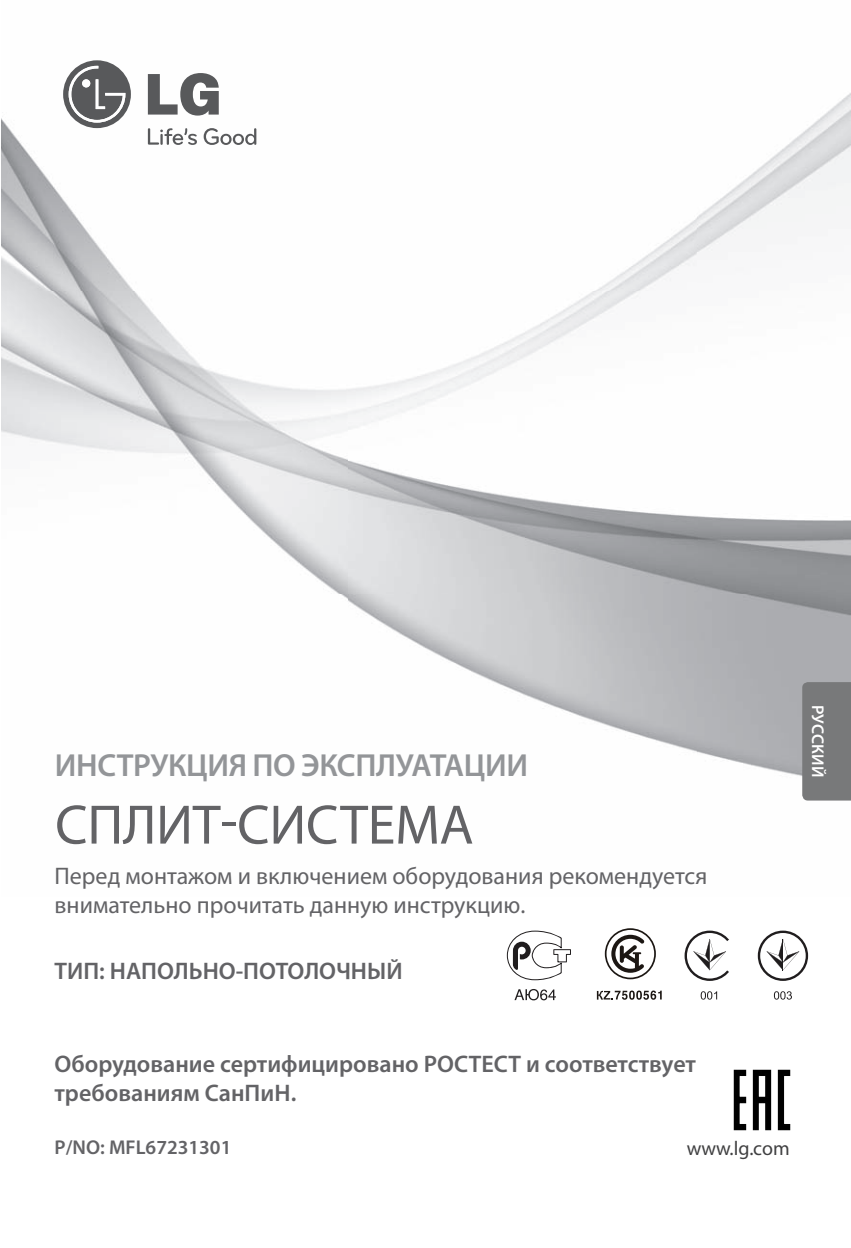
<style>
.page{position:relative;width:851px;height:1248px;background:#fff}
.page>*{position:absolute;margin:0;border:0;box-sizing:border-box;transform-origin:0 0}
.t1{font:56px "Myriad Pro";letter-spacing:-.005em;color:#636366}
.t2{font:600 32px "Myriad Pro";letter-spacing:-.01em;color:#939598}
.t3{font:600 24px/28.8px "Myriad Pro";color:#636366}
.t4{font:24px/28.8px "Myriad Pro";color:#636366}
.t5{font:600 20px "Myriad Pro";color:#636366}
.t6{font:20px "Myriad Pro";color:#404041}
.t7{font:600 17px "Myriad Pro";color:#fff}
</style>
<div class="page">
<img style="left:2px;top:74px;width:848px;height:727px">
<svg style="left:148px;top:128px;width:49px;height:17px"></svg>
<svg style="left:204px;top:128px;width:52px;height:17px"></svg>
<svg style="left:148px;top:73px;width:71px;height:43px"></svg>
<svg style="left:63px;top:60px;width:68px;height:68px"></svg>
<div style="left:802px;top:682px;width:48px;height:118px;background:#78797a"></div>
<svg style="left:604px;top:928px;width:51px;height:51px"></svg>
<svg style="left:596px;top:990px;width:65px;height:9px"></svg>
<svg style="left:684px;top:930px;width:45px;height:50px"></svg>
<svg style="left:700px;top:991px;width:17px;height:8px"></svg>
<svg style="left:757px;top:930px;width:51px;height:50px"></svg>
<svg style="left:773px;top:991px;width:18px;height:8px"></svg>
<svg style="left:514px;top:989px;width:42px;height:11px"></svg>
<svg style="left:506px;top:930px;width:65px;height:50px"></svg>
<img style="left:733px;top:1069px;width:58px;height:61px">
<h2 class="t2" style="left:55px;top:745px;width:451px">ИНСТРУКЦИЯ ПО ЭКСПЛУАТАЦИИ</h2>
<h1 class="t1" style="left:55px;top:790px;width:420px">СПЛИТ-СИСТЕМА</h1>
<p class="t4" style="left:55px;top:860px;width:654px">Перед монтажом и включением оборудования рекомендуется внимательно прочитать данную инструкцию.</p>
<p class="t3" style="left:55px;top:955px;width:346px">ТИП: НАПОЛЬНО-ПОТОЛОЧНЫЙ</p>
<p class="t7" style="left:828px;top:705px;width:74px;rotate:90deg">Русский</p>
<p class="t3" style="left:55px;top:1048px;width:643px">Оборудование сертифицировано РОСТЕСТ и соответствует требованиям СанПиН.</p>
<p class="t5" style="left:55px;top:1134px;width:178px">P/NO: MFL67231301</p>
<p class="t6" style="left:686px;top:1135px;width:104px">www.lg.com</p>
</div>
